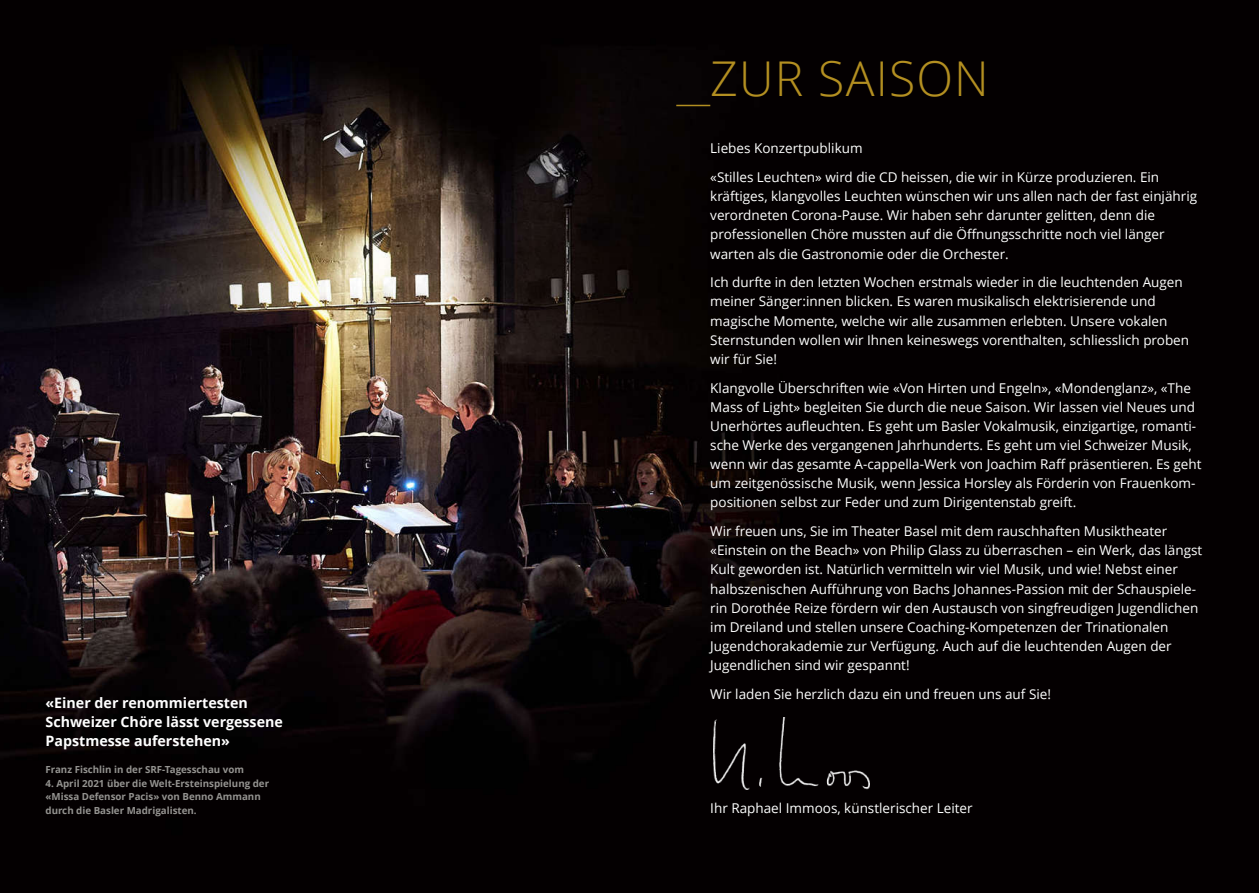
<style>
.page{position:relative;width:1259px;height:893px;background:#fff}
.page>*{position:absolute;margin:0;border:0;box-sizing:border-box;transform-origin:0 0}
.t1{font:300 48px "Open Sans";letter-spacing:.025em;color:#b38f21}
.t2{font:700 14.25px/19.2px "Open Sans";color:#fff}
.t3{font:13.5px/19.2px "Open Sans";color:#fff}
.t4{font:700 9.75px/13.5px "Open Sans";color:#949390}
</style>
<div class="page">
<img style="left:0;top:0;width:1259px;height:893px">
<hr style="left:676px;top:105px;width:34px;height:1px;background:#b18e21">
<img style="left:713px;top:718px;width:156px;height:72px">
<p class="t2" style="left:45px;top:695px;width:239px">«Einer der renommiertesten<br>Schweizer Chöre lässt vergessene<br>Papstmesse auferstehen»</p>
<p class="t4" style="left:45px;top:764px;width:200px">Franz Fischlin in der SRF-Tagesschau vom</p>
<p class="t4" style="left:45px;top:777px;width:225px">4. April 2021 über die Welt-Ersteinspielung der «Missa Defensor Pacis» von Benno Ammann durch die Basler Madrigalisten.</p>
<h1 class="t1" style="left:710px;top:59px;width:280px">ZUR SAISON</h1>
<p class="t3" style="left:710px;top:136px;width:450px;line-height:28.7px">Liebes Konzertpublikum<br>«Stilles Leuchten» wird die CD heissen, die wir in Kürze produzieren. Ein</p>
<p class="t3" style="left:710px;top:188px;width:488px">kräftiges, klangvolles Leuchten wünschen wir uns allen nach der fast einjährig verordneten Corona-Pause. Wir haben sehr darunter gelitten, denn die professionellen Chöre mussten auf die Öffnungsschritte noch viel länger warten als die Gastronomie oder die Orchester.</p>
<p class="t3" style="left:710px;top:274px;width:480px">Ich durfte in den letzten Wochen erstmals wieder in die leuchtenden Augen meiner Sänger:innen blicken. Es waren musikalisch elektrisierende und magische Momente, welche wir alle zusammen erlebten. Unsere vokalen Sternstunden wollen wir Ihnen keineswegs vorenthalten, schliesslich proben wir für Sie!</p>
<p class="t3" style="left:710px;top:379px;width:493px">Klangvolle Überschriften wie «Von Hirten und Engeln», «Mondenglanz», «The Mass of Light» begleiten Sie durch die neue Saison. Wir lassen viel Neues und Unerhörtes aufleuchten. Es geht um Basler Vokalmusik, einzigartige, romanti&shy;sche Werke des vergangenen Jahrhunderts. Es geht um viel Schweizer Musik, wenn wir das gesamte A-cappella-Werk von Joachim Raff präsentieren. Es geht um zeitgenössische Musik, wenn Jessica Horsley als Förderin von Frauenkom&shy;positionen selbst zur Feder und zum Dirigentenstab greift.</p>
<p class="t3" style="left:710px;top:523px;width:493px">Wir freuen uns, Sie im Theater Basel mit dem rauschhaften Musiktheater «Einstein on the Beach» von Philip Glass zu überraschen – ein Werk, das längst Kult geworden ist. Natürlich vermitteln wir viel Musik, und wie! Nebst einer halbszenischen Aufführung von Bachs Johannes-Passion mit der Schauspiele&shy;rin Dorothée Reize fördern wir den Austausch von singfreudigen Jugendlichen im Dreiland und stellen unsere Coaching-Kompetenzen der Trinationalen Jugendchorakademie zur Verfügung. Auch auf die leuchtenden Augen der Jugendlichen sind wir gespannt!</p>
<p class="t3" style="left:710px;top:686px;width:342px">Wir laden Sie herzlich dazu ein und freuen uns auf Sie!</p>
<p class="t3" style="left:710px;top:800px;width:264px">Ihr Raphael Immoos, künstlerischer Leiter</p>
</div>
